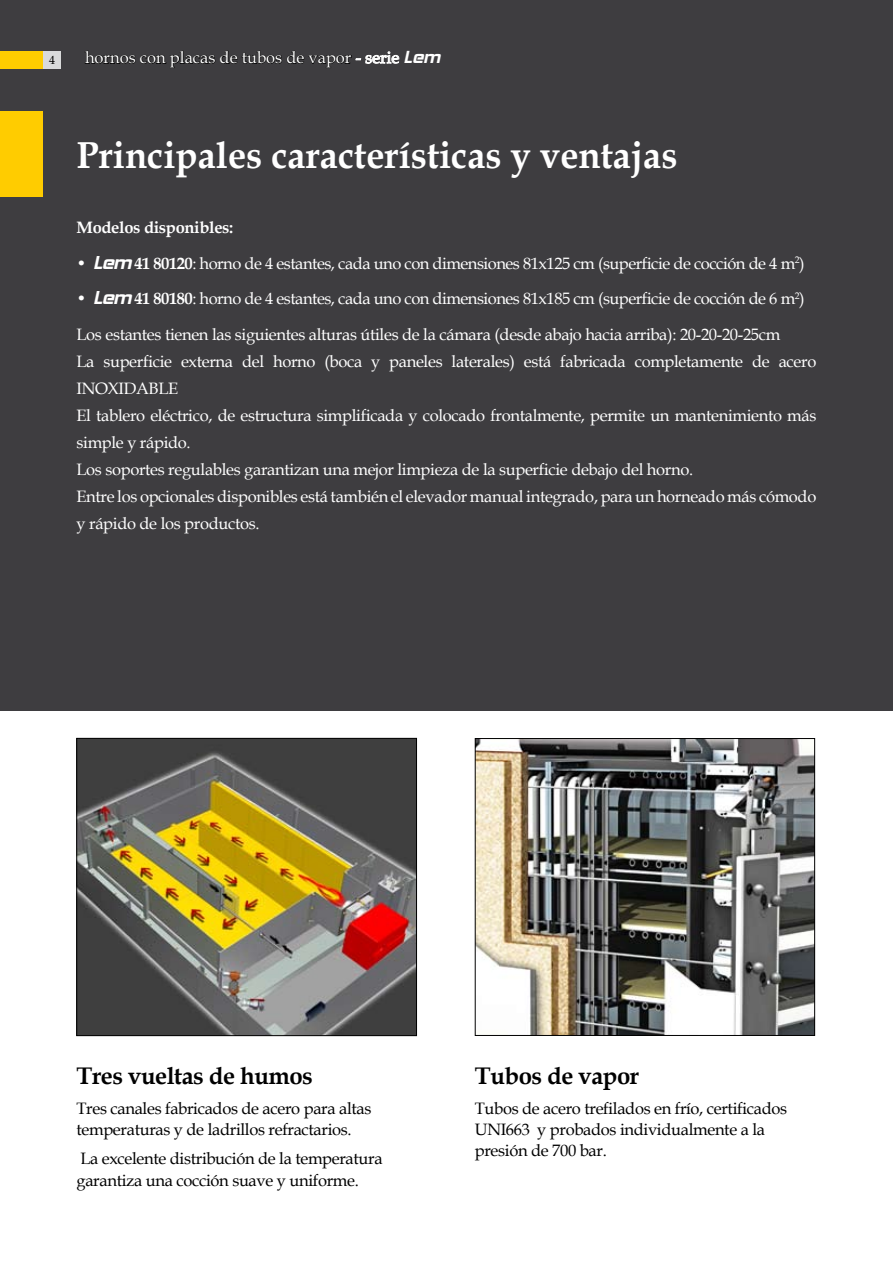
<style>
.page{position:relative;width:893px;height:1263px;background:#fff}
.page>*{position:absolute;margin:0;border:0;box-sizing:border-box;transform-origin:0 0}
.t1{font:700 37.5px "Book Antiqua";color:#fff}
.t2{font:700 24px "Book Antiqua";letter-spacing:-.02em;color:#000}
.t3{font:16.5px/27px "Book Antiqua";letter-spacing:-.02em;color:#fff}
.t4{font:16.5px/21px "Book Antiqua";letter-spacing:-.02em;color:#000}
.t5{font:16.5px "Book Antiqua";color:#fff}
.t6{font:700 16.5px "Book Antiqua";letter-spacing:-.02em;color:#fff}
.t7{font:12px "Book Antiqua";color:#000}
.s1{font-family:"Hemi Head 426";font-size:21px}
.s2{font-family:"Hemi Head 426";font-size:22.5px}
.s3{font-weight:700}
</style>
<div class="page">
<div style="left:0;top:0;width:893px;height:710px;background:#3e3d40"></div>
<div style="left:0;top:51px;width:43px;height:17px;background:#fc0"></div>
<div style="left:44px;top:51px;width:17px;height:17px;background:#d9dadb"></div>
<div style="left:0;top:112px;width:43px;height:85px;background:#fc0"></div>
<img style="left:79px;top:740px;width:336px;height:294px">
<div style="left:77px;top:738px;width:340px;height:298px;border:1px solid #000"></div>
<img style="left:477px;top:740px;width:336px;height:294px">
<div style="left:475px;top:738px;width:340px;height:298px;border:1px solid #000"></div>
<svg style="left:85px;top:50px;width:315px;height:18px;background:#363537"></svg>
<p class="t7" style="left:49px;top:51px;width:7px">4</p>
<p class="t5" style="left:85px;top:46px;width:357px">hornos con placas de tubos de vapor - serie <span class="s1">Lem</span></p>
<h1 class="t1" style="left:77px;top:129px;width:602px">Principales características y ventajas</h1>
<p class="t6" style="left:77px;top:216px;width:158px">Modelos disponibles:</p>
<p class="t3" style="left:77px;top:249px;width:730px">• <span class="s2">Lem</span> <span class="s3">41 80120</span>: horno de 4 estantes, cada uno con dimensiones 81x125 cm (superficie de cocción de 4 m<sup>2</sup>)</p>
<p class="t3" style="left:77px;top:280px;width:730px;line-height:35.5px">• <span class="s2">Lem</span> <span class="s3">41 80180</span>: horno de 4 estantes, cada uno con dimensiones 81x185 cm (superficie de cocción de 6 m<sup>2</sup>)<br>Los estantes tienen las siguientes alturas útiles de la cámara (desde abajo hacia arriba): 20-20-20-25cm</p>
<p class="t3" style="left:77px;top:347px;width:741px">La superficie externa del horno (boca y paneles laterales) está fabricada completamente de acero INOXIDABLE<br>El tablero eléctrico, de estructura simplificada y colocado frontalmente, permite un mantenimiento más simple y rápido.<br>Los soportes regulables garantizan una mejor limpieza de la superficie debajo del horno.<br>Entre los opcionales disponibles está también el elevador manual integrado, para un horneado más cómodo y rápido de los productos.</p>
<h2 class="t2" style="left:77px;top:1059px;width:238px">Tres vueltas de humos</h2>
<p class="t4" style="left:77px;top:1097px;width:297px">Tres canales fabricados de acero para altas temperaturas y de ladrillos refractarios.</p>
<p class="t4" style="left:77px;top:1147px;width:308px;line-height:21.6px">La excelente distribución de la temperatura garantiza una cocción suave y uniforme.</p>
<h2 class="t2" style="left:475px;top:1059px;width:166px">Tubos de vapor</h2>
<p class="t4" style="left:475px;top:1097px;width:314px">Tubos de acero trefilados en frío, certificados<br>UNI663 y probados individualmente a la presión de 700 bar.</p>
</div>
